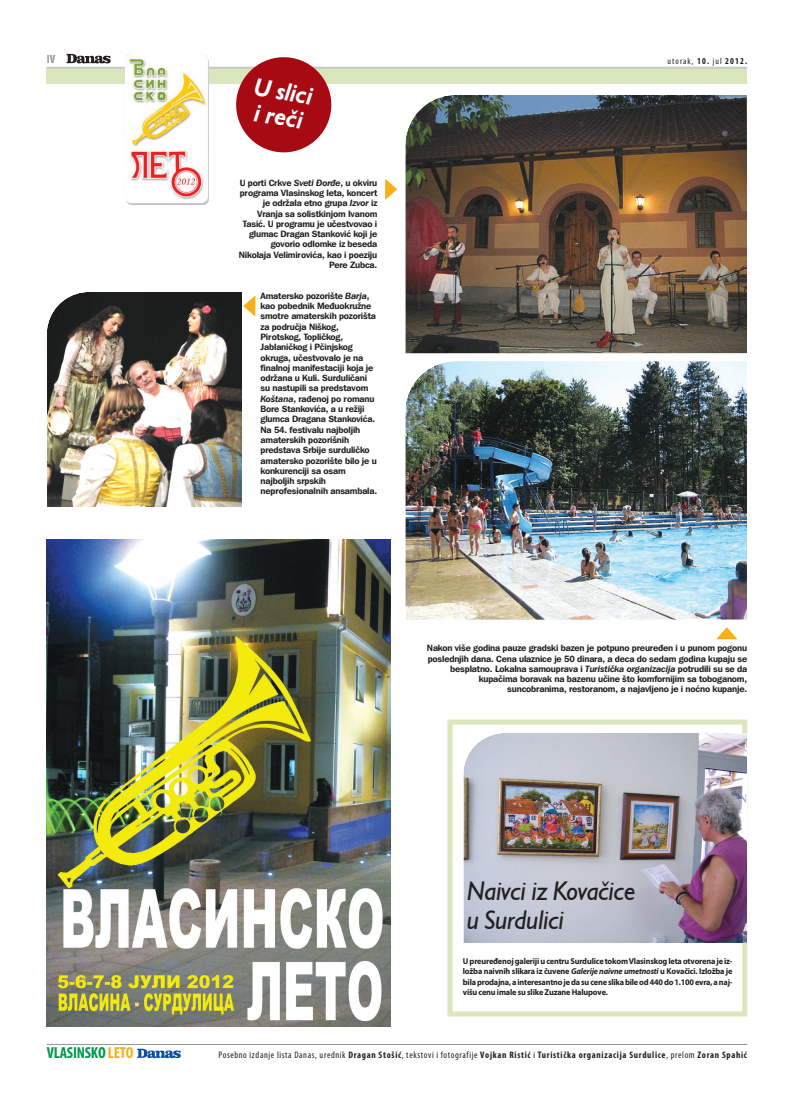
<style>
.page{position:relative;width:794px;height:1106px;background:#fff}
.page>*{position:absolute;margin:0;border:0;box-sizing:border-box;transform-origin:0 0}
.t1{font:italic 27px/29px "Humanist 521";letter-spacing:-.015em;color:#231f20;scale:.95 1}
.t2{font:italic 700 25.4px/25.4px "Humanist 521";color:#fff;scale:.9 1}
.t3{font:700 16px "Myriad YU Pro Cond";letter-spacing:-.015em;color:#00984a}
.t4{font:700 12px "Myriad YU Pro Cond";color:#939598}
.t5{font:700 9.5px "Myriad YU Pro Cond";letter-spacing:.07em;color:#231f20}
.t6{font:700 9px/10.3px "Frankfurt Gothic";letter-spacing:-.02em;color:#231f20;text-align:right}
.t7{font:9px "Myriad YU Pro Cond";letter-spacing:.115em;color:#231f20}
.t8{font:700 8.5px/10.6px "Myriad YU Pro";letter-spacing:-.02em;color:#231f20;text-align:justify}
.s1{font-weight:700}
.s2{font-style:italic}
.s3{color:#faaf18}
.s4{font-weight:400}
</style>
<div class="page">
<img style="left:47px;top:292px;width:194px;height:215px">
<div style="left:47px;top:68px;width:700px;height:15px;background:#dae6bc"></div>
<svg style="left:67px;top:54px;width:44px;height:9px"></svg>
<hr style="left:47px;top:67px;width:700px;height:2px;background:#c7c8ca">
<div style="left:447px;top:719px;width:300px;height:297px;border:5px solid #dae6bc"></div>
<img style="left:125px;top:53px;width:84px;height:152px">
<img style="left:47px;top:539px;width:343px;height:487px">
<hr style="left:47px;top:1044px;width:700px;height:1px;background:#939598">
<svg style="left:137px;top:1048px;width:44px;height:10px"></svg>
<img style="left:405px;top:95px;width:342px;height:258px">
<img style="left:463px;top:733px;width:284px;height:210px">
<img style="left:405px;top:361px;width:342px;height:259px">
<svg style="left:232px;top:57px;width:103px;height:96px"></svg>
<svg style="left:385px;top:179px;width:12px;height:21px"></svg>
<svg style="left:243px;top:296px;width:12px;height:20px"></svg>
<svg style="left:716px;top:627px;width:21px;height:12px"></svg>
<h3 class="t4" style="left:47px;top:55px;width:10px">IV</h3>
<p class="t7" style="left:667px;top:58px;width:81px">utorak, <span class="s1">10.</span> jul <span class="s1">2012.</span></p>
<h2 class="t2" style="left:256px;top:73px;width:67px;rotate:10deg">U slici i re~i</h2>
<p class="t6" style="left:239px;top:177px;width:140px">U porti Crkve <span class="s2">Sveti \or|e</span>, u okviru programa Vlasinskog leta, koncert je odr`ala etno grupa <span class="s2">Izvor</span> iz<br>Vranja sa solistkinjom Ivanom<br>Tasi}. U programu je u~estvovao i glumac Dragan Stankovi} koji je govorio odlomke iz beseda<br>Nikolaja Velimirovi}a, kao i poeziju<br>Pere Zubca.</p>
<p class="t6" style="left:260px;top:290px;width:118px;text-align:left">Amatersko pozori{te <span class="s2">Barja</span>, kao pobednik Me|uokru`ne smotre amaterskih pozori{ta za podru~ja Ni{kog,<br>Pirotskog, Topli~kog,<br>Jablani~kog i P~injskog okruga, u~estvovalo je na finalnoj manifestaciji koja je odr`ana u Kuli. Surduli~ani su nastupili sa predstavom<br><span class="s2">Ko{tana</span>, ra|enoj po romanu<br>Bore Stankovi}a, a u re`iji glumca Dragana Stankovi}a.<br>Na 54. festivalu najboljih amaterskih pozori{nih predstava Srbije surduli~ko amatersko pozori{te bilo je u konkurenciji sa osam najboljih srpskih neprofesionalnih ansambala.</p>
<p class="t6" style="left:427px;top:642px;width:322px">Nakon vi{e godina pauze gradski bazen je potpuno preure|en i u punom pogonu poslednjih dana. Cena ulaznice je 50 dinara, a deca do sedam godina kupaju se besplatno. Lokalna samouprava i <span class="s2">Turisti~ka organizacija</span> potrudili su se da kupa~ima boravak na bazenu u~ine {to komfornijim sa toboganom, suncobranima, restoranom, a najavljeno je i no}no kupanje.</p>
<h1 class="t1" style="left:467px;top:876px;width:179px">Naivci iz Kova~ice u Surdulici</h1>
<p class="t8" style="left:463px;top:956px;width:271px">U preure|enoj galeriji u centru Surdulice tokom Vlasinskog leta otvorena je iz&shy;lo`ba naivnih slikara iz ~uvene <span class="s2">Galerije naivne umetnosti</span> u Kova~ici. Izlo`ba je bila prodajna, a interesantno je da su cene slika bile od 440 do 1.100 evra, a naj&shy;vi{u cenu imale su slike Zuzane Halupove.</p>
<h3 class="t3" style="left:47px;top:1047px;width:88px">VLASINSKO <span class="s3">LETO</span></h3>
<p class="t5" style="left:218px;top:1051px;width:530px"><span class="s4">Posebno izdanje lista Danas, urednik</span> Dragan Sto{i}<span class="s4">, tekstovi i fotografije</span> Vojkan Risti} <span class="s4">i</span> Turisti~ka organizacija Surdulice<span class="s4">, prelom</span> Zoran Spahi}</p>
</div>
